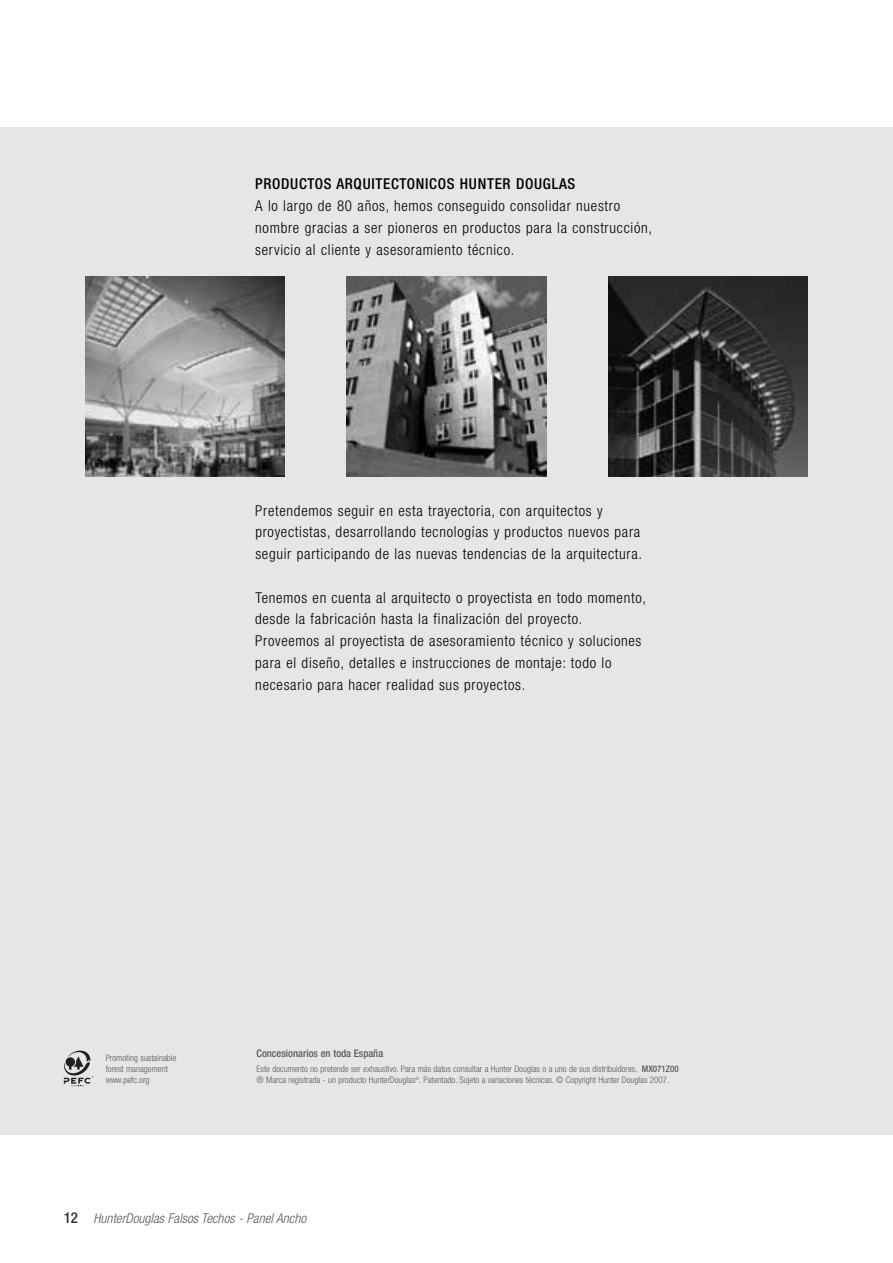
<style>
.page{position:relative;width:893px;height:1263px;background:#fff}
.page>*{position:absolute;margin:0;border:0;box-sizing:border-box;transform-origin:0 0}
.t1{font:300 condensed 15px/21.8px "Helvetica Neue";letter-spacing:.045em;color:#000}
.t2{font:500 condensed 15px "Helvetica Neue";letter-spacing:.045em;color:#000}
.t3{font:italic 300 condensed 13.5px "Helvetica Neue";letter-spacing:.005em;color:#595959}
.t4{font:500 condensed 10.5px "Helvetica Neue";color:#595959}
.t5{font:300 condensed 9px/11.2px "Helvetica Neue";color:#595959}
.s1{font-weight:500}
.s2{font-weight:500;font-style:normal;font-size:15px;color:#333}
</style>
<div class="page">
<div style="left:0;top:128px;width:893px;height:1007px;background:#e6e6e6"></div>
<img style="left:608px;top:276px;width:200px;height:200px">
<img style="left:85px;top:276px;width:200px;height:200px">
<img style="left:347px;top:276px;width:199px;height:200px">
<svg style="left:64px;top:1050px;width:29px;height:37px"></svg>
<p class="t2" style="left:255px;top:179px;width:322px">PRODUCTOS ARQUITECTONICOS HUNTER DOUGLAS</p>
<p class="t1" style="left:255px;top:196px;width:398px">A lo largo de 80 años, hemos conseguido consolidar nuestro nombre gracias a ser pioneros en productos para la construcción, servicio al cliente y asesoramiento técnico.</p>
<p class="t1" style="left:255px;top:501px;width:388px">Pretendemos seguir en esta trayectoria, con arquitectos y proyectistas, desarrollando tecnologías y productos nuevos para seguir participando de las nuevas tendencias de la arquitectura.</p>
<p class="t1" style="left:255px;top:588px;width:392px">Tenemos en cuenta al arquitecto o proyectista en todo momento, desde la fabricación hasta la finalización del proyecto.<br>Proveemos al proyectista de asesoramiento técnico y soluciones para el diseño, detalles e instrucciones de montaje: todo lo necesario para hacer realidad sus proyectos.</p>
<p class="t5" style="left:106px;top:1053px;width:72px">Promoting sustainable forest management www.pefc.org</p>
<p class="t4" style="left:257px;top:1050px;width:128px">Concesionarios en toda España</p>
<p class="t5" style="left:257px;top:1064px;width:424px">Este documento no pretende ser exhaustivo. Para más datos consultar a Hunter Douglas o a uno de sus distribuidores. <span class="s1">MX071Z00 </span>® Marca registrada - un producto HunterDouglas<sup>®</sup>. Patentado. Sujeto a variaciones técnicas. © Copyright Hunter Douglas 2007.</p>
<p class="t3" style="left:64px;top:1213px;width:244px"><span class="s2">12</span> HunterDouglas Falsos Techos - Panel Ancho</p>
</div>
